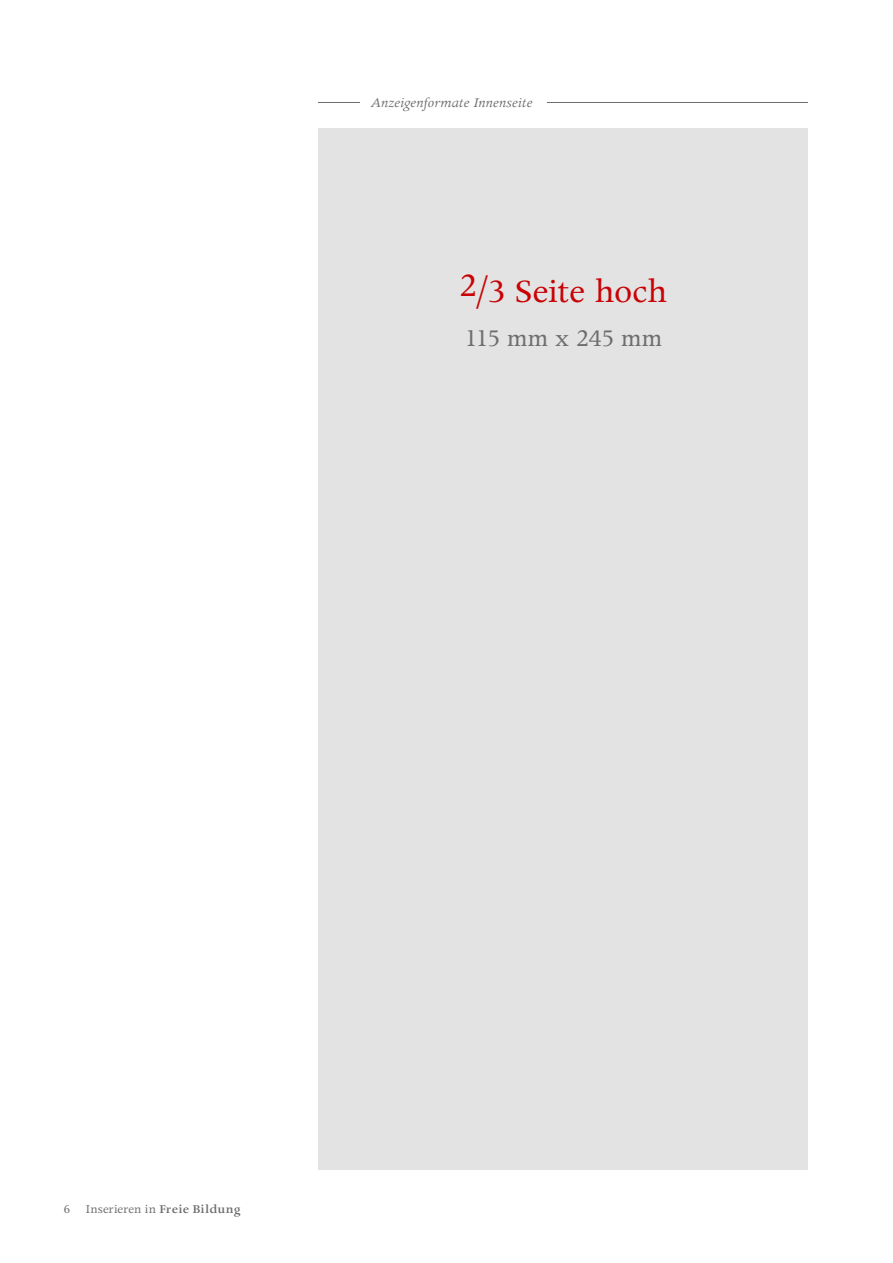
<style>
.page{position:relative;width:893px;height:1263px;background:#fff}
.page>*{position:absolute;margin:0;border:0;box-sizing:border-box;transform-origin:0 0}
.t1{font:36.75px "Apollo MT Std";letter-spacing:-.01em;color:#c80205}
.t2{font:27px "Apollo MT Std";letter-spacing:-.01em;color:#6e6e6e}
.t3{font:italic 15px "Apollo MT Std";letter-spacing:.005em;color:#6e6e6e}
.t4{font:13.5px "Apollo MT Std";letter-spacing:.005em;color:#6e6e6e}
.s1{font-weight:600}
</style>
<div class="page">
<hr style="left:319px;top:102px;width:489px;height:1px;background:#6e6e6e">
<div style="left:360px;top:90px;width:186px;height:27px;background:#fff"></div>
<div style="left:319px;top:129px;width:489px;height:1041px;background:#e3e3e3"></div>
<p class="t3" style="left:370px;top:95px;width:163px">Anzeigenformate Innenseite</p>
<h1 class="t1" style="left:459px;top:272px;width:209px">2/3 Seite hoch</h1>
<h2 class="t2" style="left:465px;top:323px;width:199px">115 mm x 245 mm</h2>
<p class="t4" style="left:64px;top:1202px;width:179px">6 Inserieren in <span class="s1">Freie Bildung</span></p>
</div>
